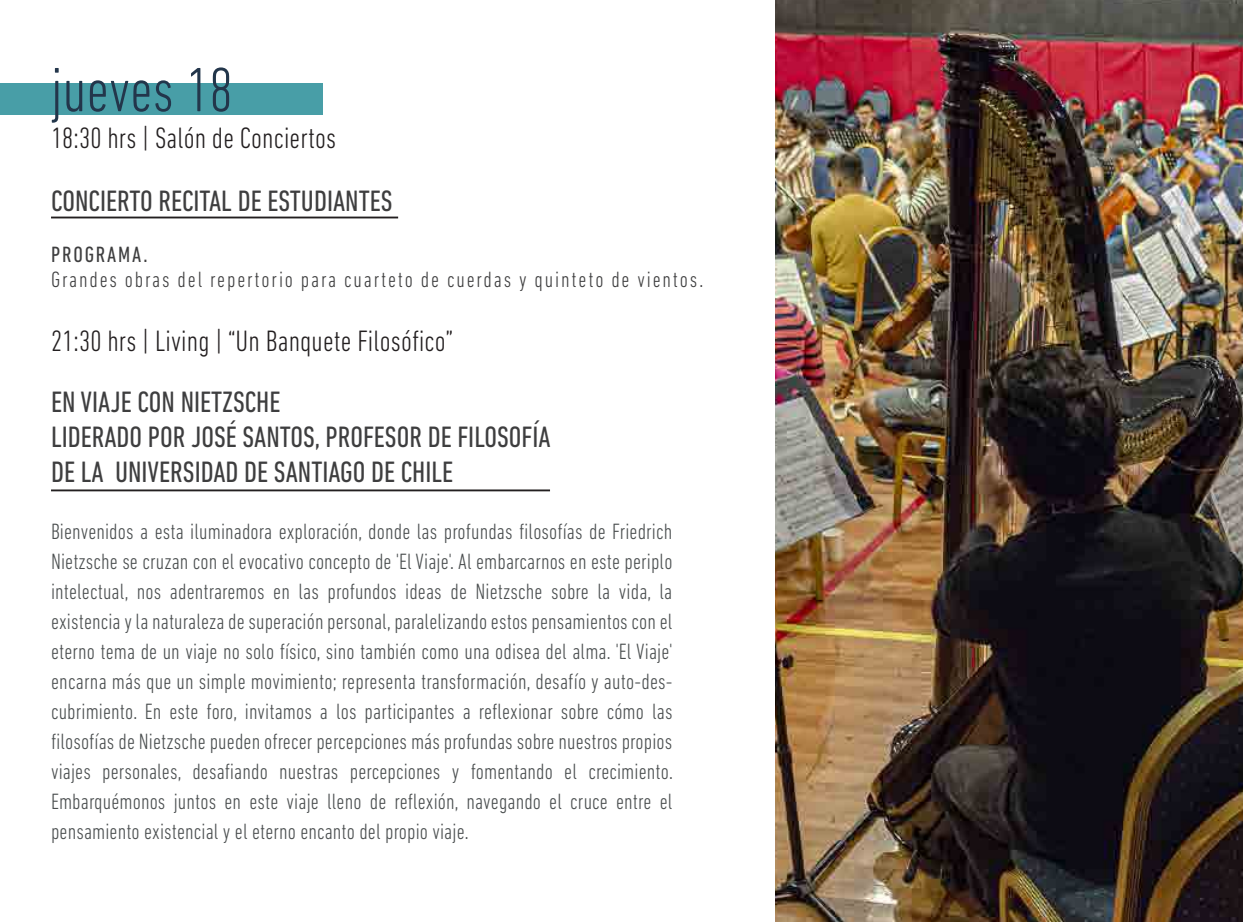
<style>
.page{position:relative;width:1243px;height:922px;background:#fff}
.page>*{position:absolute;margin:0;border:0;box-sizing:border-box;transform-origin:0 0}
.t1{font:300 condensed 63.5px "DIN Next LT Pro";color:#23364b}
.t2{font:condensed 30px/35px "DIN Next LT Pro";color:#3e3e3f}
.t3{font:300 condensed 30px "DIN Next LT Pro";letter-spacing:.005em;color:#231f20}
.t4{font:300 condensed 22.5px/30px "DIN Next LT Pro";letter-spacing:.005em;color:#4a4e4f;text-align:justify}
.t5{font:300 condensed 22.5px "DIN Next LT Pro";letter-spacing:.08em;color:#3e3e3f}
.t6{font:condensed 22.5px "DIN Next LT Pro";letter-spacing:.08em;color:#3e3e3f}
</style>
<div class="page">
<div style="left:0;top:83px;width:322px;height:32px;background:#489ea7"></div>
<hr style="left:51px;top:216px;width:347px;height:2px;background:#231f20">
<hr style="left:51px;top:489px;width:499px;height:2px;background:#231f20">
<img style="left:776px;top:0;width:467px;height:921px">
<h1 class="t1" style="left:51px;top:54px;width:183px">jueves 18</h1>
<h2 class="t3" style="left:51px;top:121px;width:287px">18:30 hrs | Salón de Conciertos</h2>
<h2 class="t2" style="left:51px;top:183px;width:343px">CONCIERTO RECITAL DE ESTUDIANTES</h2>
<p class="t6" style="left:51px;top:242px;width:98px">PROGRAMA.</p>
<p class="t5" style="left:51px;top:267px;width:654px">Grandes obras del repertorio para cuarteto de cuerdas y quinteto de vientos.</p>
<h2 class="t3" style="left:51px;top:324px;width:404px">21:30 hrs | Living | “Un Banquete Filosófico”</h2>
<h2 class="t2" style="left:51px;top:384px;width:501px">EN VIAJE CON NIETZSCHE<br>LIDERADO POR JOSÉ SANTOS, PROFESOR DE FILOSOFÍA<br>DE LA UNIVERSIDAD DE SANTIAGO DE CHILE</h2>
<p class="t4" style="left:51px;top:516px;width:623px">Bienvenidos a esta iluminadora exploración, donde las profundas filosofías de Friedrich Nietzsche se cruzan con el evocativo concepto de 'El Viaje'. Al embarcarnos en este periplo intelectual, nos adentraremos en las profundos ideas de Nietzsche sobre la vida, la existencia y la naturaleza de superación personal, paralelizando estos pensamientos con el eterno tema de un viaje no solo físico, sino también como una odisea del alma. 'El Viaje' encarna más que un simple movimiento; representa transformación, desafío y auto-des&shy;cubrimiento. En este foro, invitamos a los participantes a reflexionar sobre cómo las filosofías de Nietzsche pueden ofrecer percepciones más profundas sobre nuestros propios viajes personales, desafiando nuestras percepciones y fomentando el crecimiento.<br>Embarquémonos juntos en este viaje lleno de reflexión, navegando el cruce entre el pensamiento existencial y el eterno encanto del propio viaje.</p>
</div>
